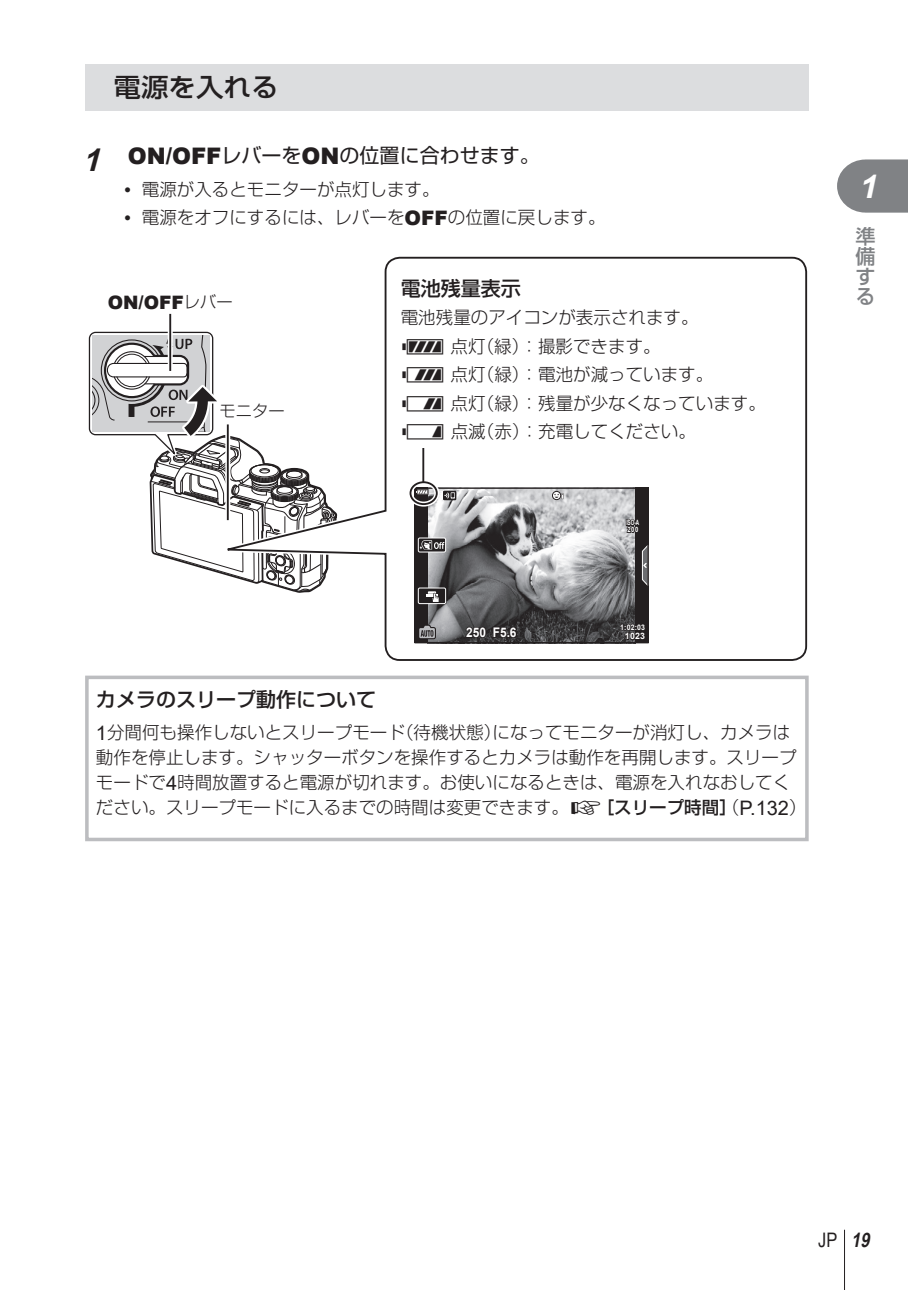
<style>
.page{position:relative;width:908px;height:1290px;background:#fff}
.page>*{position:absolute;margin:0;border:0;box-sizing:border-box;transform-origin:0 0}
.t1{font:italic 700 32.5px "Arial";color:#fff}
.t2{font:500 25.75px "Shin Go Pro";color:#231f20;scale:1.07 1}
.t3{font:20px "Shin Go Pro";color:#231f20}
.t4{font:500 20px "Shin Go Pro";color:#231f20}
.t5{font:500 20px/20px "Shin Go Pro";color:#808285;text-align:justify}
.t6{font:20px "Arial Narrow";color:#231f20}
.t7{font:900 18.5px "Arial";color:#231f20}
.t8{font:300 17.5px/28.5px "Shin Go Pro";color:#231f20}
.t9{font:300 16.25px "Shin Go Pro";color:#231f20}
.t10{font:700 13.25px "Arial";color:#fff;scale:.9 1}
.t11{font:700 8.75px "Arial";color:#fff}
.t12{font:700 7.75px "Arial";color:#fff;scale:.9 1}
.t13{font:700 7.25px/6.8px "Arial";letter-spacing:.05em;color:#fff;scale:.64 1}
.s1{font-family:"Arial";font-weight:700;font-style:italic;font-size:31.25px}
.s2{font-family:"Arial";font-weight:900;font-size:22.75px}
.s3{font-family:"Arial";font-weight:400;font-size:20px}
.s4{font-family:"Arial";font-weight:900;font-size:20px}
.s5{font-family:"Shin Go Pro";font-weight:300;font-size:16.25px}
.s6{font-family:"OLYMP23";font-weight:400}
.s7{color:#231f20}
.s8{font-family:"Olympus 1";font-weight:400}
.s9{font-weight:500}
.s10{font-weight:700;font-style:italic}
</style>
<div class="page">
<svg style="left:837px;top:159px;width:70px;height:54px;background:#8d8e91"></svg>
<hr style="left:843px;top:1230px;width:1px;height:60px;background:#231f20">
<div style="left:85px;top:64px;width:723px;height:46px;background:#dcdddf"></div>
<svg style="left:88px;top:331px;width:102px;height:234px"></svg>
<svg style="left:190px;top:271px;width:618px;height:376px"></svg>
<svg style="left:214px;top:256px;width:593px;height:405px"></svg>
<svg style="left:414px;top:487px;width:234px;height:156px;background:#7f7f81"></svg>
<div style="left:407px;top:480px;width:32px;height:27px;border:5px solid #fff;border-radius:50%"></div>
<div style="left:409px;top:481px;width:28px;height:24px;border:2px solid #231f20;border-radius:50%"></div>
<hr style="left:422px;top:440px;width:2px;height:42px;background:#231f20">
<div style="left:168px;top:314px;width:5px;height:57px;background:#d5d4d5"></div>
<hr style="left:169px;top:314px;width:2px;height:57px;background:#231f20">
<div style="left:225px;top:424px;width:5px;height:96px;background:#e2e2e2"></div>
<hr style="left:227px;top:424px;width:2px;height:96px;background:#231f20">
<div style="left:400px;top:309px;width:390px;height:138px;background:#fff"></div>
<div style="left:85px;top:675px;width:723px;height:166px;border:4px solid #bcbdc0"></div>
<h2 class="t2" style="left:113px;top:66px;width:156px">電源を入れる</h2>
<p class="t3" style="left:82px;top:139px;width:459px"><span class="s1">1</span> <span class="s2">ON/OFF</span>レバーを<span class="s2">ON</span>の位置に合わせます。</p>
<p class="t8" style="left:124px;top:173px;width:317px"><span class="s3">•</span> 電源が入るとモニターが点灯します。</p>
<p class="t8" style="left:124px;top:201px;width:482px"><span class="s3">•</span> 電源をオフにするには、レバーを<span class="s4">OFF</span>の位置に戻します。</p>
<p class="t7" style="left:108px;top:289px;width:126px">ON/OFF<span class="s5">レバー</span></p>
<p class="t9" style="left:219px;top:398px;width:66px">モニター</p>
<p class="t4" style="left:400px;top:272px;width:121px">電池残量表示</p>
<p class="t8" style="left:400px;top:301px;width:366px">電池残量のアイコンが表示されます。<br><span class="s6">j</span> 点灯（緑）：撮影できます。<br><span class="s6">k</span> 点灯（緑）：電池が減っています。<br><span class="s6">l</span> 点灯（緑）：残量が少なくなっています。<span class="s6">m</span> 点滅（赤）：充電してください。</p>
<p class="t10" style="left:466px;top:623px;width:57px"><span class="s7">250</span> F5.6</p>
<p class="t13" style="left:626px;top:520px;width:22px">ISO-A<br>200</p>
<p class="t12" style="left:620px;top:622px;width:29px">1:02:03</p>
<p class="t11" style="left:624px;top:630px;width:22px">1023</p>
<p class="t4" style="left:96px;top:683px;width:281px">カメラのスリープ動作について</p>
<p class="t8" style="left:96px;top:718px;width:711px;line-height:25px"><span class="s3">1</span>分間何も操作しないとスリープモード（待機状態）になってモニターが消灯し、カメラは動作を停止します。シャッターボタンを操作するとカメラは動作を再開します。スリープモードで<span class="s3">4</span>時間放置すると電源が切れます。お使いになるときは、電源を入れなおしてください。スリープモードに入るまでの時間は変更できます。<span class="s8">g</span><span class="s9">［スリープ時間］</span>（<span class="s3">P.132</span>）</p>
<h1 class="t1" style="left:859px;top:165px;width:20px">1</h1>
<p class="t5" style="left:855px;top:224px;width:21px">準備する</p>
<p class="t6" style="left:817px;top:1225px;width:58px">JP <span class="s10">19</span></p>
</div>
